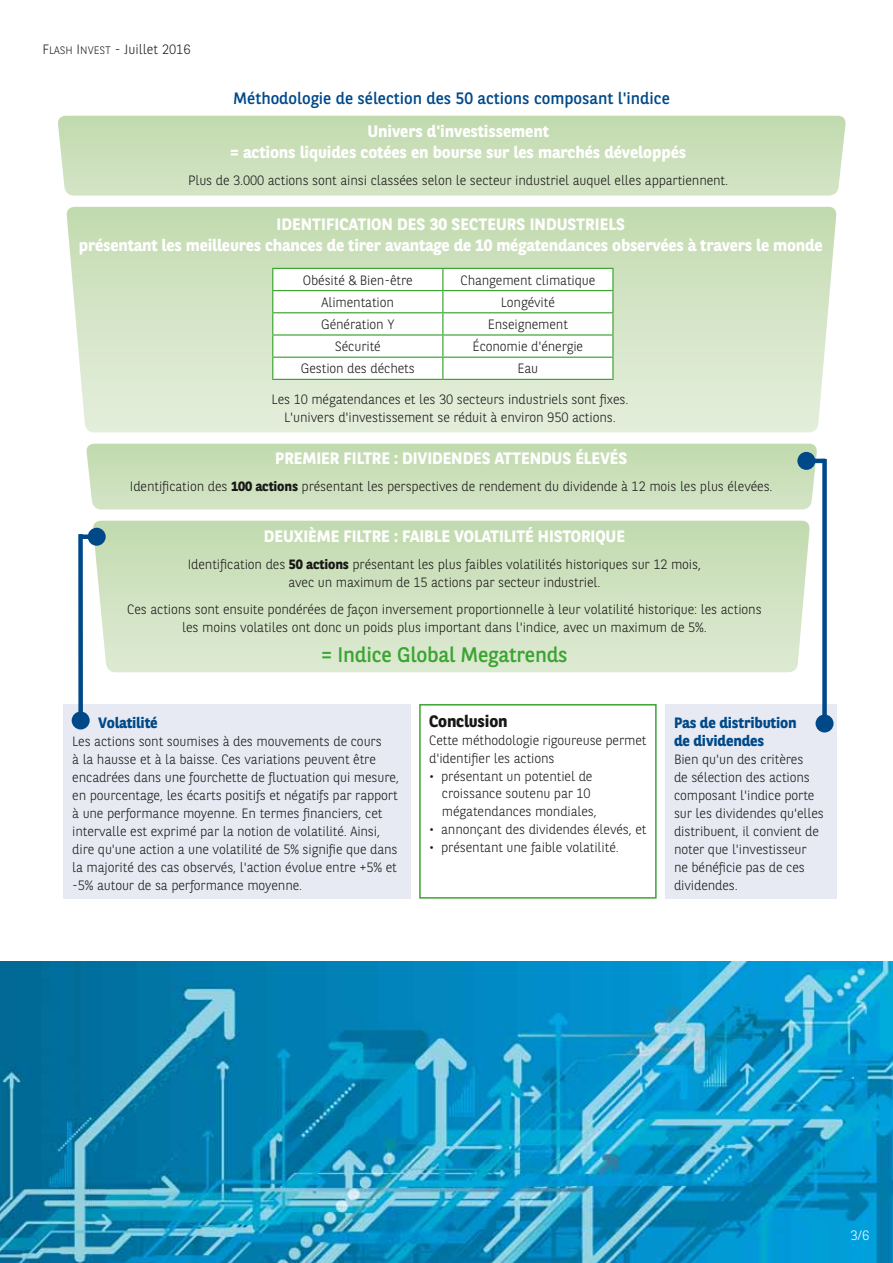
<style>
.page{position:relative;width:893px;height:1263px;background:#fff}
.page>*{position:absolute;margin:0;border:0;box-sizing:border-box;transform-origin:0 0}
.t1{font:21px "BNPP Sans";letter-spacing:-.01em;color:#3ca432}
.t2{font:700 16.5px/21px "BNPP Sans";letter-spacing:-.005em;color:#fff;text-align:center}
.t3{font:16.5px "BNPP Sans";color:#004989}
.t4{font:700 16.5px "BNPP Sans";letter-spacing:-.01em;color:#181716}
.t5{font:700 15px/18px "BNPP Sans";letter-spacing:-.01em;color:#004989}
.t6{font:300 13.5px/18px "BNPP Sans";letter-spacing:-.01em;color:#181716}
.t7{font:300 13.5px "BNPP Sans";color:#fff}
.s1{font-family:"BNPP Sans Light SC800";font-weight:400}
.s2{font-family:"BNPP Sans Light SC800";font-weight:400;font-size:10.8px}
.s3{font-weight:700}
</style>
<div class="page">
<img style="left:0;top:962px;width:893px;height:301px">
<svg style="left:66px;top:207px;width:771px;height:225px;background:#d5e5c8"></svg>
<svg style="left:58px;top:116px;width:788px;height:80px;background:#cbdfba"></svg>
<svg style="left:86px;top:444px;width:732px;height:65px;background:#cadfba"></svg>
<svg style="left:92px;top:521px;width:718px;height:151px;background:#d0e2c2"></svg>
<div style="left:419px;top:704px;width:238px;height:195px;border:2px solid #3ca432"></div>
<div style="left:665px;top:704px;width:172px;height:195px;background:#e7e9f3"></div>
<div style="left:64px;top:704px;width:347px;height:195px;background:#e7e9f3"></div>
<div style="left:78px;top:534px;width:5px;height:186px;background:#004989"></div>
<div style="left:72px;top:711px;width:18px;height:18px;background:#004989;border-radius:50%"></div>
<div style="left:81px;top:534px;width:16px;height:5px;background:#004989"></div>
<div style="left:88px;top:528px;width:18px;height:18px;background:#004989;border-radius:50%"></div>
<hr style="left:806px;top:459px;width:19px;height:4px;background:#004989">
<div style="left:797px;top:452px;width:18px;height:18px;background:#004989;border-radius:50%"></div>
<div style="left:822px;top:459px;width:5px;height:264px;background:#004989"></div>
<div style="left:815px;top:714px;width:18px;height:18px;background:#004989;border-radius:50%"></div>
<hr style="left:443px;top:268px;width:171px;height:1px;background:#3ca432">
<hr style="left:612px;top:269px;width:2px;height:21px;background:#3ca432">
<hr style="left:443px;top:290px;width:171px;height:1px;background:#3ca432">
<hr style="left:612px;top:291px;width:2px;height:21px;background:#3ca432">
<hr style="left:443px;top:312px;width:171px;height:1px;background:#3ca432">
<hr style="left:612px;top:313px;width:2px;height:21px;background:#3ca432">
<hr style="left:443px;top:334px;width:171px;height:2px;background:#3ca432">
<hr style="left:612px;top:336px;width:2px;height:21px;background:#3ca432">
<hr style="left:443px;top:357px;width:171px;height:1px;background:#3ca432">
<svg style="left:272px;top:268px;width:341px;height:111px"></svg>
<hr style="left:612px;top:358px;width:2px;height:21px;background:#3ca432">
<hr style="left:272px;top:379px;width:171px;height:1px;background:#3ca432">
<hr style="left:443px;top:379px;width:171px;height:1px;background:#3ca432">
<p class="t6" style="left:43px;top:39px;width:150px"><span class="s1">F</span><span class="s2">LASH</span> <span class="s1">I</span><span class="s2">NVEST</span> - Juillet 2016</p>
<p class="t3" style="left:233px;top:87px;width:438px">Méthodologie de sélection des 50 actions composant l'indice</p>
<p class="t2" style="left:230px;top:120px;width:457px">Univers d'investissement<br>= actions liquides cotées en bourse sur les marchés développés</p>
<p class="t6" style="left:188px;top:170px;width:542px">Plus de 3.000 actions sont ainsi classées selon le secteur industriel auquel elles appartiennent.</p>
<p class="t2" style="left:79px;top:213px;width:745px">IDENTIFICATION DES 30 SECTEURS INDUSTRIELS<br>présentant les meilleures chances de tirer avantage de 10 mégatendances observées à travers le monde</p>
<p class="t6" style="left:303px;top:270px;width:111px">Obésité &amp; Bien-être</p>
<p class="t6" style="left:460px;top:270px;width:136px">Changement climatique</p>
<p class="t6" style="left:322px;top:292px;width:74px">Alimentation</p>
<p class="t6" style="left:501px;top:292px;width:56px">Longévité</p>
<p class="t6" style="left:321px;top:315px;width:75px">Génération Y</p>
<p class="t6" style="left:488px;top:315px;width:82px">Enseignement</p>
<p class="t6" style="left:335px;top:337px;width:48px">Sécurité</p>
<p class="t6" style="left:473px;top:337px;width:112px">Économie d'énergie</p>
<p class="t6" style="left:301px;top:359px;width:116px">Gestion des déchets</p>
<p class="t6" style="left:517px;top:359px;width:22px">Eau</p>
<p class="t6" style="left:272px;top:390px;width:358px;text-align:center">Les 10 mégatendances et les 30 secteurs industriels sont fixes.<br>L'univers d'investissement se réduit à environ 950 actions.</p>
<p class="t2" style="left:275px;top:448px;width:354px">PREMIER FILTRE : DIVIDENDES ATTENDUS ÉLEVÉS</p>
<p class="t6" style="left:130px;top:477px;width:644px">Identification des <span class="s3">100 actions</span> présentant les perspectives de rendement du dividende à 12 mois les plus élevées.</p>
<p class="t2" style="left:264px;top:525px;width:363px">DEUXIÈME FILTRE : FAIBLE VOLATILITÉ HISTORIQUE</p>
<p class="t6" style="left:188px;top:554px;width:515px;text-align:center">Identification des <span class="s3">50 actions</span> présentant les plus faibles volatilités historiques sur 12 mois, avec un maximum de 15 actions par secteur industriel.</p>
<p class="t6" style="left:127px;top:599px;width:636px;text-align:center">Ces actions sont ensuite pondérées de façon inversement proportionnelle à leur volatilité historique: les actions les moins volatiles ont donc un poids plus important dans l'indice, avec un maximum de 5%.</p>
<h1 class="t1" style="left:321px;top:640px;width:248px">= Indice Global Megatrends</h1>
<p class="t5" style="left:98px;top:713px;width:61px">Volatilité</p>
<p class="t6" style="left:72px;top:732px;width:328px">Les actions sont soumises à des mouvements de cours<br>à la hausse et à la baisse. Ces variations peuvent être encadrées dans une fourchette de fluctuation qui mesure, en pourcentage, les écarts positifs et négatifs par rapport à une performance moyenne. En termes financiers, cet intervalle est exprimé par la notion de volatilité. Ainsi, dire qu'une action a une volatilité de 5% signifie que dans la majorité des cas observés, l'action évolue entre +5% et -5% autour de sa performance moyenne.</p>
<p class="t4" style="left:429px;top:709px;width:80px">Conclusion</p>
<p class="t6" style="left:429px;top:730px;width:219px">Cette méthodologie rigoureuse permet d'identifier les actions</p>
<p class="t6" style="left:442px;top:766px;width:157px;text-indent:-13px">• présentant un potentiel de croissance soutenu par 10 mégatendances mondiales,</p>
<p class="t6" style="left:429px;top:820px;width:219px">• annonçant des dividendes élevés, et</p>
<p class="t6" style="left:429px;top:838px;width:191px">• présentant une faible volatilité.</p>
<p class="t5" style="left:674px;top:713px;width:124px">Pas de distribution de dividendes</p>
<p class="t6" style="left:674px;top:750px;width:151px">Bien qu'un des critères<br>de sélection des actions composant l'indice porte sur les dividendes qu'elles distribuent, il convient de noter que l'investisseur ne bénéficie pas de ces dividendes.</p>
<p class="t7" style="left:850px;top:1226px;width:20px">3/6</p>
</div>
